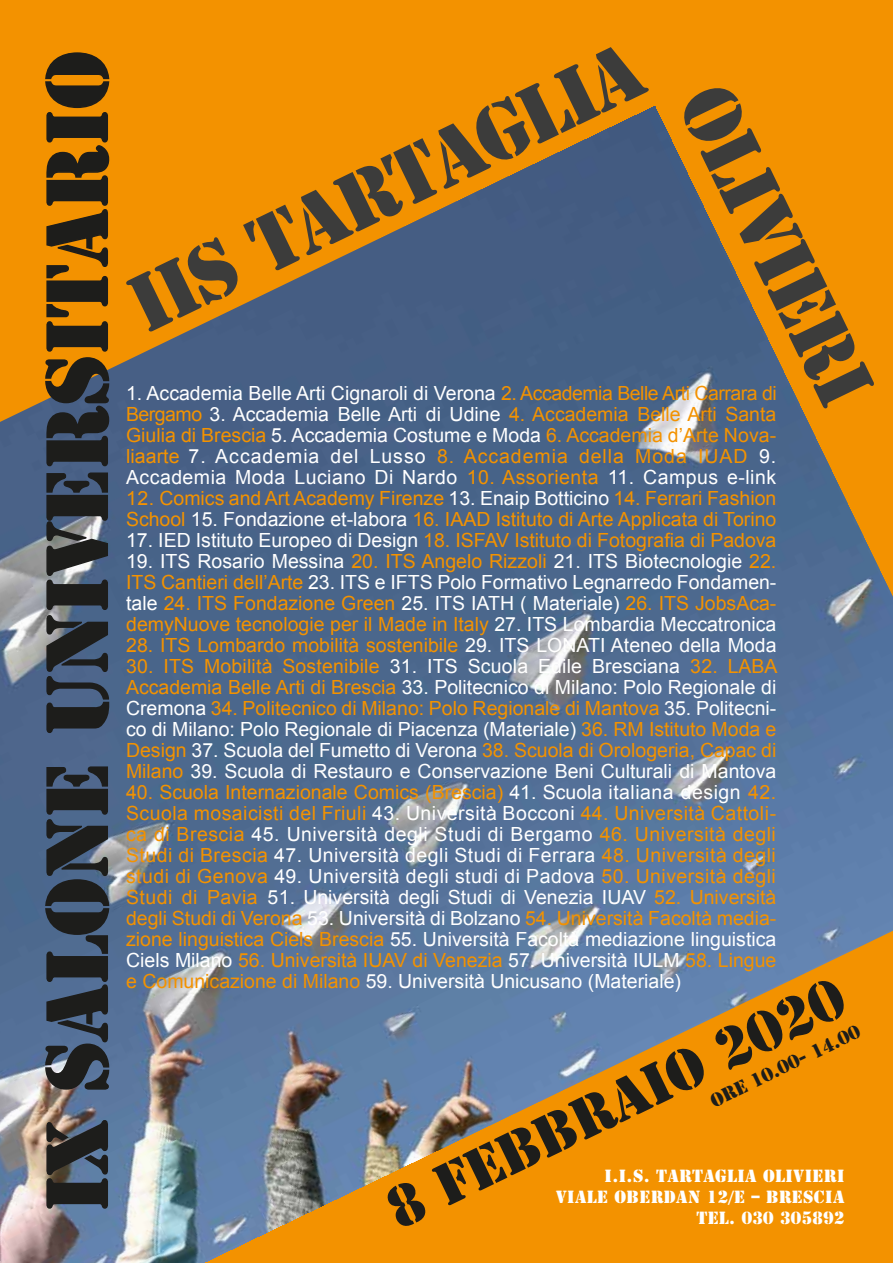
<style>
.page{position:relative;width:893px;height:1263px;background:#fff}
.page>*{position:absolute;margin:0;border:0;box-sizing:border-box;transform-origin:0 0}
.t1{font:80.4px "Stencil Std";color:#1d1d1b}
.t2{font:75px "Stencil Std";color:#3c3c3b}
.t3{font:54px "Stencil Std";color:#1d1d1b}
.t4{font:19.5px/21px "Arial";color:#fff;text-align:justify}
.t5{font:19.5px/21px "Arial";color:#f39200}
.t6{font:18px "Stencil Std";color:#1d1d1b}
.t7{font:16.5px/21px "Stencil Std";letter-spacing:.025em;color:#fff;text-align:right}
.s1{color:#f39200}
.s2{color:#fff}
</style>
<div class="page">
<div style="left:0;top:0;width:893px;height:105px;background:#f39200"></div>
<img style="left:0;top:105px;width:893px;height:1158px">
<img style="left:46px;top:1119px;width:63px;height:90px">
<svg style="left:44px;top:766px;width:66px;height:324px;background:#4f6583"></svg>
<svg style="left:44px;top:52px;width:66px;height:682px;background:#9c7945"></svg>
<h1 class="t1" style="left:25px;top:1211px;width:1162px;rotate:-90deg">IX SALONE UNIVERSITARIO</h1>
<h2 class="t2" style="left:114px;top:266px;width:560px;rotate:-26deg">IIS TARTAGLIA</h2>
<h2 class="t2" style="left:744px;top:69px;width:345px;rotate:64deg">OLIVIERI</h2>
<p class="t4" style="left:126px;top:382px;width:652px">1. Accademia Belle Arti Cignaroli di Verona <span class="s1">2. Accademia Belle Arti Carrara di Bergamo</span> 3. Accademia Belle Arti di Udine <span class="s1">4. Accademia Belle Arti Santa Giulia di Brescia</span> 5. Accademia Costume e Moda <span class="s1">6. Accademia d’Arte Nova&shy;liaarte</span> 7. Accademia del Lusso <span class="s1">8. Accademia della Moda IUAD</span> 9.<br>Accademia Moda Luciano Di Nardo <span class="s1">10. Assorienta</span> 11. Campus e-link</p>
<p class="t5" style="left:126px;top:487px;width:652px">12. Comics and Art Academy Firenze <span class="s2">13. Enaip Botticino</span> 14. Ferrari Fashion<br>School <span class="s2">15. Fondazione et-labora</span> 16. IAAD Istituto di Arte Applicata di Torino</p>
<p class="t5" style="left:126px;top:529px;width:652px"><span class="s2">17. IED Istituto Europeo di Design</span> 18. ISFAV Istituto di Fotografia di Padova</p>
<p class="t4" style="left:126px;top:550px;width:652px">19. ITS Rosario Messina <span class="s1">20. ITS Angelo Rizzoli</span> 21. ITS Biotecnologie <span class="s1">22.<br>ITS Cantieri dell’Arte</span> 23. ITS e IFTS Polo Formativo Legnarredo Fondamen&shy;tale <span class="s1">24. ITS Fondazione Green</span> 25. ITS IATH ( Materiale) <span class="s1">26. ITS JobsAca&shy;demyNuove tecnologie per il Made in Italy</span> 27. ITS Lombardia Meccatronica</p>
<p class="t5" style="left:126px;top:634px;width:652px">28. ITS Lombardo mobilità sostenibile <span class="s2">29. ITS LONATI Ateneo della Moda</span></p>
<p class="t4" style="left:126px;top:655px;width:653px"><span class="s1">30. ITS Mobilità Sostenibile</span> 31. ITS Scuola Edile Bresciana <span class="s1">32. LABA Accademia Belle Arti di Brescia</span> 33. Politecnico di Milano: Polo Regionale di Cremona <span class="s1">34. Politecnico di Milano: Polo Regionale di Mantova</span> 35. Politecni&shy;co di Milano: Polo Regionale di Piacenza (Materiale) <span class="s1">36. RM Istituto Moda e Design</span> 37. Scuola del Fumetto di Verona <span class="s1">38. Scuola di Orologeria, Capac di Milano</span> 39. Scuola di Restauro e Conservazione Beni Culturali di Mantova</p>
<p class="t5" style="left:126px;top:781px;width:652px;text-align:justify">40. Scuola Internazionale Comics (Brescia) <span class="s2">41. Scuola italiana design</span> 42.<br>Scuola mosaicisti del Friuli <span class="s2">43. Università Bocconi</span> 44. Università Cattoli&shy;ca di Brescia <span class="s2">45. Università degli Studi di Bergamo</span> 46. Università degli Studi di Brescia <span class="s2">47. Università degli Studi di Ferrara</span> 48. Università degli studi di Genova <span class="s2">49. Università degli studi di Padova</span> 50. Università degli Studi di Pavia <span class="s2">51. Università degli Studi di Venezia IUAV</span> 52. Università degli Studi di Verona <span class="s2">53. Università di Bolzano</span> 54. Università Facoltà media&shy;zione linguistica Ciels Brescia <span class="s2">55. Università Facoltà mediazione linguistica Ciels Milano</span> 56. Università IUAV di Venezia <span class="s2">57. Università IULM</span> 58. Lingue e Comunicazione di Milano <span class="s2">59. Università Unicusano (Materiale)</span></p>
<h3 class="t3" style="left:376px;top:1181px;width:502px;rotate:-26deg">8 FEBBRAIO 2020</h3>
<p class="t6" style="left:706px;top:1091px;width:165px;rotate:-26deg">ORE 10.00- 14.00</p>
<p class="t7" style="left:556px;top:1166px;width:290px">I.I.S. TARTAGLIA OLIVIERI<br>VIALE OBERDAN 12/E – BRESCIA<br>TEL. 030 305892</p>
</div>
